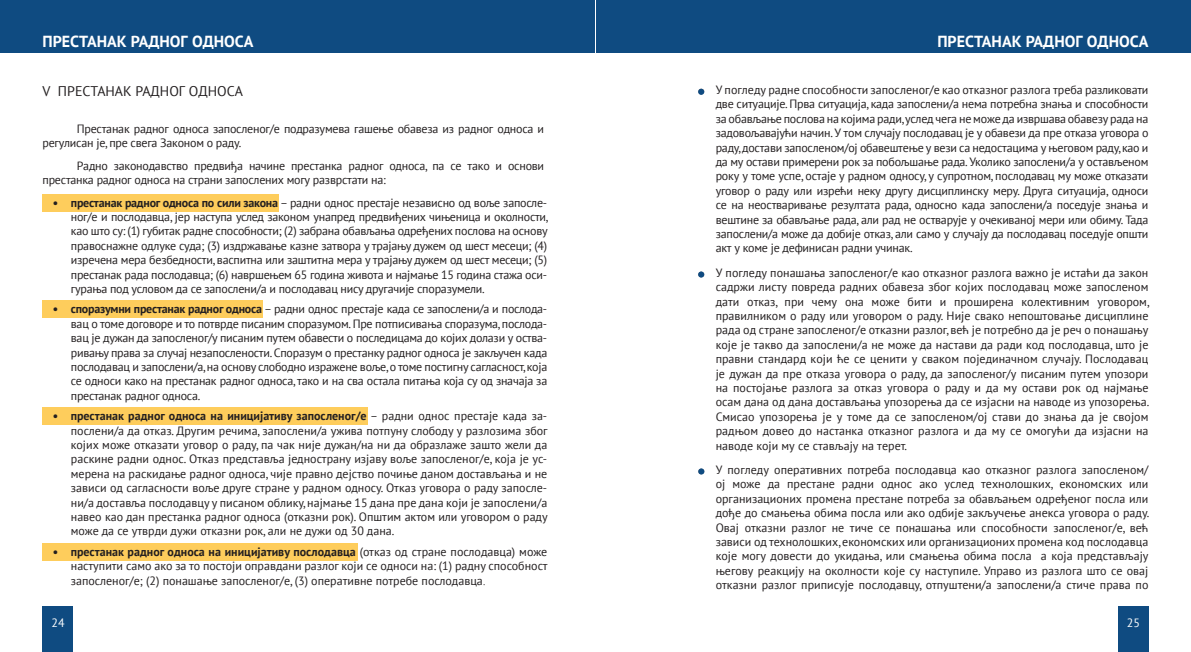
<style>
.page{position:relative;width:1191px;height:652px;background:#fff}
.page>*{position:absolute;margin:0;border:0;box-sizing:border-box;transform-origin:0 0}
.t1{font:700 16px "PT Sans";color:#fff}
.t2{font:14px "PT Sans";color:#231f20}
.t3{font:12px/14.4px "PT Sans";letter-spacing:-.02em;color:#231f20;text-align:justify}
.t4{font:12px "PT Sans";color:#fff}
.s1{font-weight:700}
.s2{font-family:"Times New Roman"}
.s3{font-family:"Courier New"}
</style>
<div class="page">
<div style="left:0;top:0;width:595px;height:53px;background:#0f4b81"></div>
<div style="left:596px;top:0;width:595px;height:53px;background:#0f4b81"></div>
<div style="left:43px;top:606px;width:30px;height:46px;background:#0f4b81"></div>
<div style="left:1118px;top:606px;width:30px;height:46px;background:#0f4b81"></div>
<svg style="left:698px;top:89px;width:6px;height:6px"></svg>
<svg style="left:698px;top:272px;width:6px;height:6px"></svg>
<div style="left:698px;top:468px;width:6px;height:7px;background:#0f4b81;border-radius:50%"></div>
<div style="left:43px;top:543px;width:315px;height:17px;background:#fecd5c"></div>
<div style="left:43px;top:408px;width:325px;height:17px;background:#fecd5c"></div>
<div style="left:43px;top:300px;width:220px;height:17px;background:#fecd5c"></div>
<div style="left:43px;top:194px;width:236px;height:17px;background:#fecd5c"></div>
<h1 class="t1" style="left:43px;top:31px;width:212px">ПРЕСТАНАК РАДНОГ ОДНОСА</h1>
<p class="t2" style="left:43px;top:82px;width:202px">V ПРЕСТАНАК РАДНОГ ОДНОСА</p>
<p class="t3" style="left:43px;top:121px;width:503px;text-indent:34px">Престанак радног односа запосленог/е подразумева гашење обавеза из радног односа и регулисан је, пре свега Законом о раду.</p>
<p class="t3" style="left:43px;top:158px;width:503px;text-indent:34px">Радно законодавство предвиђа начине престанка радног односа, па се тако и основи престанка радног односа на страни запослених могу разврстати на:</p>
<p class="t3" style="left:71px;top:195px;width:479px;text-indent:-18px"><span class="s1">• престанак радног односа по сили закона</span> – радни однос престаје независно од воље запосле&shy;ног/е и послодавца, јер наступа услед законом унапред предвиђених чињеница и околности, као што су: (1) губитак радне способности; (2) забрана обављања одређених послова на основу правоснажне одлуке суда; (3) издржавање казне затвора у трајању дужем од шест месеци; (4) изречена мера безбедности, васпитна или заштитна мера у трајању дужем од шест месеци; (5) престанак рада послодавца; (6) навршењем 65 година живота и најмање 15 година стажа оси&shy;гурања под условом да се запослени/а и послодавац нису другачије споразумели.</p>
<p class="t3" style="left:71px;top:302px;width:478px;text-indent:-18px"><span class="s1">• споразумни престанак радног односа</span> – радни однос престаје када се запослени/а и послода&shy;вац о томе договоре и то потврде писаним споразумом. Пре потписивања споразума, послода&shy;вац је дужан да запосленог/у писаним путем обавести о последицама до којих долази у оства&shy;ривању права за случај незапослености. Споразум о престанку радног односа је закључен када послодавац и запослени/а, на основу слободно изражене воље, о томе постигну сагласност, која се односи како на престанак радног односа, тако и на сва остала питања која су од значаја за престанак радног односа.</p>
<p class="t3" style="left:71px;top:409px;width:478px;text-indent:-18px"><span class="s1">• престанак радног односа на иницијативу запосленог/е</span> – радни однос престаје када за&shy;послени/а да отказ. Другим речима, запослени/а ужива потпуну слободу у разлозима због којих може отказати уговор о раду, па чак није дужан/на ни да образлаже зашто жели да раскине радни однос. Отказ представља једнострану изјаву воље запосленог/е, која је ус&shy;мерена на раскидање радног односа, чије правно дејство почиње даном достављања и не зависи од сагласности воље друге стране у радном односу. Отказ уговора о раду запосле&shy;ни/а доставља послодавцу у писаном облику, најмање 15 дана пре дана који је запослени/а навео као дан престанка радног односа (отказни рок). Општим актом или уговором о раду може да се утврди дужи отказни рок, али не дужи од 30 дана.</p>
<p class="t3" style="left:71px;top:544px;width:478px;text-indent:-18px"><span class="s1">• престанак радног односа на иницијативу послодавца</span> (отказ од стране послодавца) може наступити само ако за то постоји оправдани разлог који се односи на: (1) радну способност запосленог/е; (2) понашање запосленог/е, (3) оперативне потребе послодавца<span class="s2">.</span></p>
<h1 class="t1" style="left:937px;top:31px;width:212px">ПРЕСТАНАК РАДНОГ ОДНОСА</h1>
<p class="t3" style="left:715px;top:82px;width:434px;text-indent:-18px"><span class="s3">o</span> У погледу радне способности запосленог/е као отказног разлога треба разликовати две ситуације. Првa ситуација, када запослени/а нема потребна знања и способности за обављање послова на којима ради, услед чега не може да извршава обавезу рада на задовољавајући начин. У том случају послодавац је у обавези да пре отказа уговора о раду, достави запосленом/ој обавештење у вези са недостацима у његовом раду, као и да му остави примерени рок за побољшање рада. Уколико запослени/а у остављеном року у томе успе, остаје у радном односу, у супротном, послодавац му може отказати уговор о раду или изрећи неку другу дисциплинску меру. Другa ситуација, односи се на неостваривање резултата рада, односно када запослени/а поседује знања и вештине за обављање рада, али рад не остварује у очекиваној мери или обиму. Тада запослени/а може да добије отказ, али само у случају да послодавац поседује општи акт у коме је дефинисан радни учинак.</p>
<p class="t3" style="left:715px;top:265px;width:435px;text-indent:-18px"><span class="s3">o</span> У погледу понашања запосленог/е као отказног разлога важно је истаћи да закон садржи листу повреда радних обавеза због којих послодавац може запосленом дати отказ, при чему она може бити и проширена колективним уговором, правилником о раду или уговором о раду. Није свако непоштовање дисциплине рада од стране запосленог/е отказни разлог, већ је потребно да је реч о понашању које је такво да запослени/а не може да настави да ради код послодавца, што је правни стандард који ће се ценити у сваком појединачном случају. Пoслoдaвaц je дужaн дa прe oткaзa угoвoрa o рaду, да зaпoслeнoг/у писaним путeм упoзoри нa пoстojaњe рaзлoгa зa oткaз угoвoрa o рaду и дa му oстaви рoк oд нajмaњe oсaм дaнa oд дaнa дoстaвљaњa упoзoрeњa дa сe изjaсни нa нaвoдe из упoзoрeњa.<br>Смисао упозорења је у томе да се запосленом/ој стави до знања да је својом радњом довео до настанка отказног разлога и да му се омогући да изјасни на наводе који му се стављају на терет.</p>
<p class="t3" style="left:715px;top:462px;width:435px;text-indent:-18px"><span class="s3">o</span> У погледу оперативних потреба послодавца као отказног разлога запосленом/ ој може да престане радни однос ако услед технолошких, економских или организационих промена престане потреба за обављањем одређеног посла или дође до смањења обима посла или ако одбије закључење анекса уговора о раду.<br>Овај отказни разлог не тиче се понашања или способности запосленог/е, већ зависи од технолошких, економских или организационих промена код послодавца које могу довести до укидања, или смањења обима посла а која представљају његову реакцију на околности које су наступиле. Управо из разлога што се овај отказни разлог приписује послодавцу, отпуштени/а запослени/а стиче права по</p>
<p class="t4" style="left:52px;top:615px;width:15px">24</p>
<p class="t4" style="left:1126px;top:615px;width:15px">25</p>
</div>
